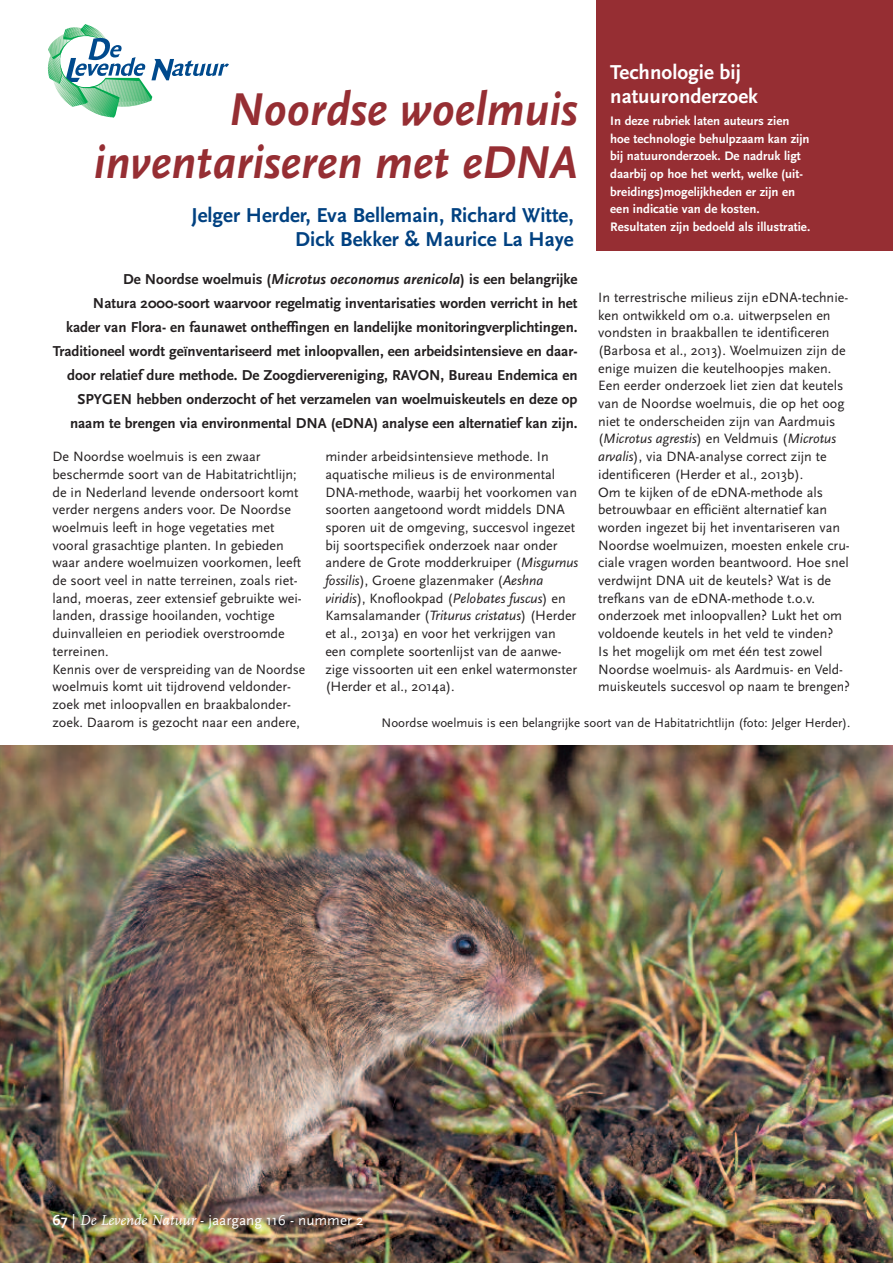
<style>
.page{position:relative;width:893px;height:1263px;background:#fff}
.page>*{position:absolute;margin:0;border:0;box-sizing:border-box;transform-origin:0 0}
.t1{font:italic 700 48px/53.1px "Scala Sans";color:#962e33;text-align:right;scale:.96 1}
.t2{font:700 21px/24px "Scala Sans";color:#014181;text-align:right}
.t3{font:700 21px/24px "Scala Sans";color:#fff}
.t4{font:700 15px/24px "Scala Sans";color:#231f20;text-align:right}
.t5{font:15px "Scala Sans";color:#fff}
.t6{font:14.1px/17.7px "Scala Sans";color:#231f20}
.t7{font:700 12.9px/17.7px "Scala Sans";color:#fff}
.t8{font:12.9px "Scala Sans";color:#231f20}
.s1{font-style:italic}
.s2{font-weight:700}
.s3{font-family:"FF Scala";font-style:italic}
</style>
<div class="page">
<img style="left:0;top:745px;width:893px;height:518px">
<svg style="left:47px;top:24px;width:182px;height:93px"></svg>
<div style="left:597px;top:0;width:296px;height:251px;background:#962e33"></div>
<h2 class="t3" style="left:610px;top:60px;width:149px">Technologie bij natuuronderzoek</h2>
<p class="t7" style="left:610px;top:111px;width:201px">In deze rubriek laten auteurs zien hoe technologie behulpzaam kan zijn bij natuuronderzoek. De nadruk ligt daarbij op hoe het werkt, welke (uit&shy;breidings)mogelijkheden er zijn en een indicatie van de kosten.<br>Resultaten zijn bedoeld als illustratie.</p>
<h1 class="t1" style="left:94px;top:82px;width:506px">Noordse woelmuis inventariseren met eDNA</h1>
<h2 class="t2" style="left:191px;top:203px;width:384px">Jelger Herder, Eva Bellemain, Richard Witte,<br>Dick Bekker &amp; Maurice La Haye</h2>
<p class="t4" style="left:53px;top:267px;width:526px">De Noordse woelmuis (<span class="s1">Microtus oeconomus arenicola</span>) is een belangrijke<br>Natura 2000-soort waarvoor regelmatig inventarisaties worden verricht in het<br>kader van Flora- en faunawet ontheffingen en landelijke monitoringverplichtingen.<br>Traditioneel wordt geïnventariseerd met inloopvallen, een arbeidsintensieve en daar&shy;door relatief dure methode. De Zoogdiervereniging, RAVON, Bureau Endemica en SPYGEN hebben onderzocht of het verzamelen van woelmuiskeutels en deze op naam te brengen via environmental DNA (eDNA) analyse een alternatief kan zijn.</p>
<p class="t6" style="left:598px;top:288px;width:253px">In terrestrische milieus zijn eDNA-technie&shy;ken ontwikkeld om o.a. uitwerpselen en vondsten in braakballen te identificeren (Barbosa et al., 2013). Woelmuizen zijn de enige muizen die keutelhoopjes maken.<br>Een eerder onderzoek liet zien dat keutels van de Noordse woelmuis, die op het oog niet te onderscheiden zijn van Aardmuis (<span class="s1">Microtus agrestis</span>) en Veldmuis (<span class="s1">Microtus arvalis</span>), via DNA-analyse correct zijn te identificeren (Herder et al., 2013b).<br>Om te kijken of de eDNA-methode als betrouwbaar en efficiënt alternatief kan worden ingezet bij het inventariseren van Noordse woelmuizen, moesten enkele cru&shy;ciale vragen worden beantwoord. Hoe snel verdwijnt DNA uit de keutels? Wat is de trefkans van de eDNA-methode t.o.v. onderzoek met inloopvallen? Lukt het om voldoende keutels in het veld te vinden?<br>Is het mogelijk om met één test zowel Noordse woelmuis- als Aardmuis- en Veld&shy;muiskeutels succesvol op naam te brengen?</p>
<p class="t6" style="left:52px;top:447px;width:254px">De Noordse woelmuis is een zwaar beschermde soort van de Habitatrichtlijn; de in Nederland levende ondersoort komt verder nergens anders voor. De Noordse woelmuis leeft in hoge vegetaties met vooral grasachtige planten. In gebieden waar andere woelmuizen voorkomen, leeft de soort veel in natte terreinen, zoals riet&shy;land, moeras, zeer extensief gebruikte wei&shy;landen, drassige hooilanden, vochtige duinvalleien en periodiek overstroomde terreinen.<br>Kennis over de verspreiding van de Noordse woelmuis komt uit tijdrovend veldonder&shy;zoek met inloopvallen en braakbalonder&shy;zoek. Daarom is gezocht naar een andere,</p>
<p class="t6" style="left:325px;top:447px;width:254px">minder arbeidsintensieve methode. In aquatische milieus is de environmental DNA-methode, waarbij het voorkomen van soorten aangetoond wordt middels DNA sporen uit de omgeving, succesvol ingezet bij soortspecifiek onderzoek naar onder andere de Grote modderkruiper (<span class="s1">Misgurnus fossilis</span>), Groene glazenmaker (<span class="s1">Aeshna viridis</span>), Knoflookpad (<span class="s1">Pelobates fuscus</span>) en Kamsalamander (<span class="s1">Triturus cristatus</span>) (Herder et al., 2013a) en voor het verkrijgen van een complete soortenlijst van de aanwe&shy;zige vissoorten uit een enkel watermonster (Herder et al., 2014a).</p>
<p class="t8" style="left:382px;top:715px;width:470px">Noordse woelmuis is een belangrijke soort van de Habitatrichtlijn (foto: Jelger Herder).</p>
<p class="t5" style="left:53px;top:1211px;width:313px"><span class="s2">67</span> | <span class="s3">De Levende Natuur</span> - jaargang 116 - nummer 2</p>
</div>
